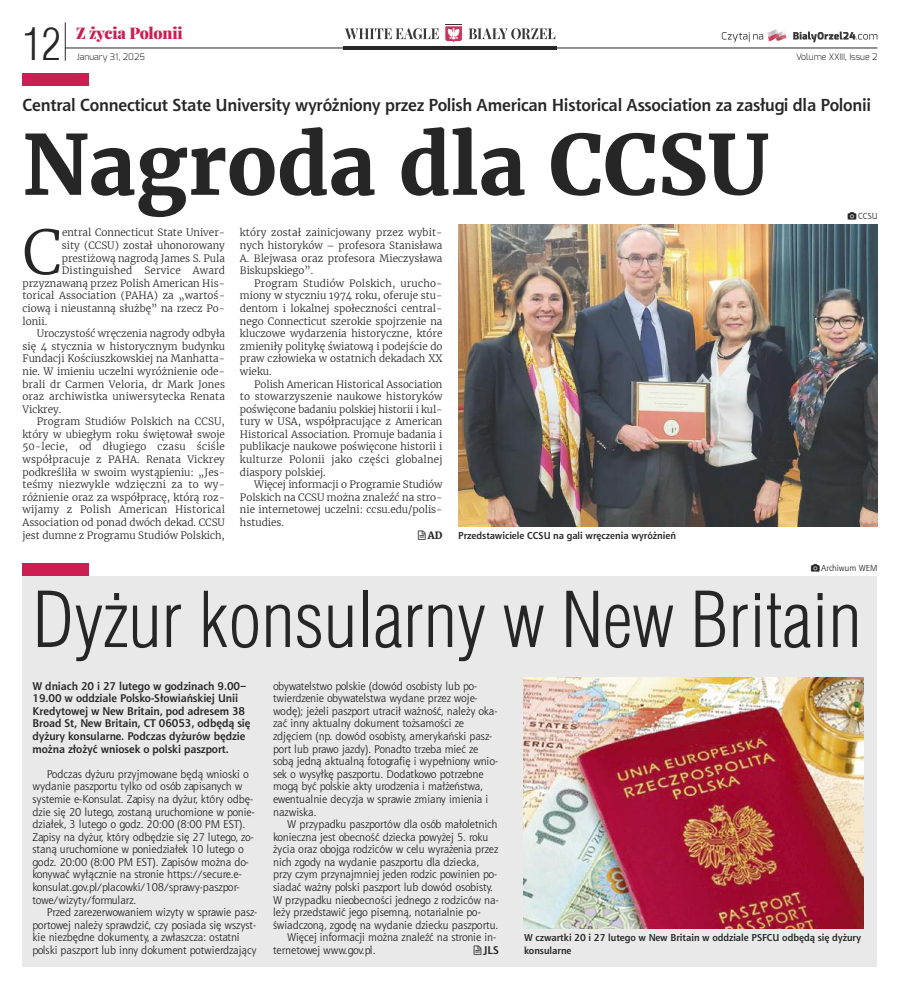
<style>
.page{position:relative;width:900px;height:990px;background:#fff}
.page>*{position:absolute;margin:0;border:0;box-sizing:border-box;transform-origin:0 0}
.t1{font:700 82.5px "Merriweather";color:#272627}
.t2{font:300 75px "Switzerland Cond";color:#272627}
.t3{font:300 60.75px "Merriweather";color:#272627}
.t4{font:300 43.62px "Switzerland Cond";color:#272627}
.t5{font:700 17.5px "Aerton EFN";letter-spacing:-.01em;color:#272627}
.t6{font:900 15.62px "Playfair Display";letter-spacing:-.015em;color:#cc1e52}
.t7{font:11.25px/12.6px "Aerton EFN";color:#272627}
.t8{font:700 11.25px/12.6px "Aerton EFN";color:#272627}
.t9{font:300 10px/12.6px "Merriweather";color:#272627;text-align:justify}
.t10{font:300 10px "Merriweather";letter-spacing:.02em;color:#272627}
.t11{font:700 10px/12.6px "Aerton EFN";color:#272627}
.t12{font:700 10px "Merriweather";color:#272627}
.t13{font:300 9px "Exo";color:#272627}
.t14{font:8.75px "Aerton EFN";color:#272627}
</style>
<div class="page">
<div style="left:22px;top:576px;width:855px;height:390px;background:#e9e9e9"></div>
<div style="left:22px;top:73px;width:67px;height:12px;background:#cc1e52"></div>
<hr style="left:343px;top:47px;width:214px;height:3px;background:#272627">
<hr style="left:65px;top:48px;width:813px;height:1px;background:#272627">
<hr style="left:65px;top:22px;width:1px;height:39px;background:#272627">
<svg style="left:722px;top:30px;width:64px;height:12px"></svg>
<svg style="left:793px;top:32px;width:84px;height:10px"></svg>
<svg style="left:345px;top:28px;width:94px;height:11px"></svg>
<svg style="left:469px;top:28px;width:86px;height:11px"></svg>
<svg style="left:445px;top:24px;width:17px;height:18px"></svg>
<img style="left:458px;top:224px;width:419px;height:302px">
<div style="left:22px;top:564px;width:67px;height:12px;background:#cc1e52"></div>
<img style="left:524px;top:677px;width:340px;height:252px">
<h3 class="t4" style="left:22px;top:19px;width:40px">12</h3>
<h3 class="t6" style="left:76px;top:25px;width:108px">Z życia Polonii</h3>
<p class="t13" style="left:77px;top:51px;width:70px">January 31, 2025</p>
<p class="t13" style="left:796px;top:51px;width:83px">Volume XXIII, Issue 2</p>
<h3 class="t5" style="left:22px;top:98px;width:850px">Central Connecticut State University wyróżniony przez Polish American Historical Association za zasługi dla Polonii</h3>
<h1 class="t1" style="left:22px;top:114px;width:748px">Nagroda dla CCSU</h1>
<p class="t14" style="left:858px;top:212px;width:21px">CCSU</p>
<h3 class="t3" style="left:22px;top:215px;width:41px">C</h3>
<p class="t9" style="left:62px;top:227px;width:165px">entral Connecticut State Univer-</p>
<p class="t9" style="left:62px;top:239px;width:165px">sity (CCSU) został uhonorowany</p>
<p class="t9" style="left:62px;top:252px;width:165px">prestiżową nagrodą James S. Pula</p>
<p class="t10" style="left:62px;top:264px;width:165px">Distinguished Service Award</p>
<p class="t9" style="left:22px;top:277px;width:204px">przyznawaną przez Polish American His-</p>
<p class="t9" style="left:22px;top:290px;width:204px">torical Association (PAHA) za „wartoś-</p>
<p class="t9" style="left:22px;top:302px;width:204px">ciową i nieustanną służbę” na rzecz Po-</p>
<p class="t9" style="left:22px;top:315px;width:26px">lonii.</p>
<p class="t9" style="left:37px;top:327px;width:190px">Uroczystość wręczenia nagrody odbyła</p>
<p class="t9" style="left:22px;top:340px;width:204px">się 4 stycznia w historycznym budynku</p>
<p class="t9" style="left:22px;top:353px;width:204px">Fundacji Kościuszkowskiej na Manhatta-</p>
<p class="t9" style="left:22px;top:365px;width:204px">nie. W imieniu uczelni wyróżnienie ode-</p>
<p class="t9" style="left:22px;top:378px;width:204px">brali dr Carmen Veloria, dr Mark Jones</p>
<p class="t9" style="left:22px;top:390px;width:204px">oraz archiwistka uniwersytecka Renata</p>
<p class="t9" style="left:22px;top:403px;width:40px">Vickrey.</p>
<p class="t9" style="left:37px;top:415px;width:190px">Program Studiów Polskich na CCSU,</p>
<p class="t9" style="left:22px;top:428px;width:204px">który w ubiegłym roku świętował swoje</p>
<p class="t10" style="left:22px;top:441px;width:204px">50-lecie, od długiego czasu ściśle</p>
<p class="t10" style="left:22px;top:453px;width:204px">współpracuje z PAHA. Renata Vickrey</p>
<p class="t9" style="left:22px;top:466px;width:204px">podkreśliła w swoim wystąpieniu: „Jes-</p>
<p class="t10" style="left:22px;top:478px;width:204px">teśmy niezwykle wdzięczni za to wy-</p>
<p class="t9" style="left:22px;top:491px;width:204px">różnienie oraz za współpracę, którą roz-</p>
<p class="t10" style="left:22px;top:504px;width:204px">wijamy z Polish American Historical</p>
<p class="t9" style="left:22px;top:516px;width:204px">Association od ponad dwóch dekad. CCSU</p>
<p class="t9" style="left:22px;top:529px;width:204px">jest dumne z Programu Studiów Polskich,</p>
<p class="t9" style="left:240px;top:227px;width:204px">który został zainicjowany przez wybit&shy;nych historyków – profesora Stanisława A. Blejwasa oraz profesora Mieczysława Biskupskiego”.</p>
<p class="t9" style="left:240px;top:277px;width:204px;text-indent:14px">Program Studiów Polskich, urucho&shy;miony w styczniu 1974 roku, oferuje stu&shy;dentom i lokalnej społeczności central&shy;nego Connecticut szerokie spojrzenie na kluczowe wydarzenia historyczne, które zmieniły politykę światową i podejście do praw człowieka w ostatnich dekadach XX wieku.</p>
<p class="t9" style="left:240px;top:378px;width:204px;text-indent:14px">Polish American Historical Association to stowarzyszenie naukowe historyków poświęcone badaniu polskiej historii i kul&shy;tury w USA, współpracujące z American Historical Association. Promuje badania i publikacje naukowe poświęcone historii i kulturze Polonii jako części globalnej diaspory polskiej.</p>
<p class="t9" style="left:240px;top:478px;width:204px;text-indent:14px">Więcej informacji o Programie Studiów Polskich na CCSU można znaleźć na stro&shy;nie internetowej uczelni: ccsu.edu/polis&shy;hstudies.</p>
<p class="t12" style="left:428px;top:529px;width:16px">aD</p>
<p class="t11" style="left:458px;top:530px;width:219px">Przedstawiciele CCSU na gali wręczenia wyróżnień</p>
<p class="t14" style="left:821px;top:565px;width:58px">Archiwum WEM</p>
<h2 class="t2" style="left:32px;top:576px;width:831px">Dyżur konsularny w New Britain</h2>
<p class="t8" style="left:32px;top:680px;width:220px">W dniach 20 i 27 lutego w godzinach 9.00– 19.00 w oddziale Polsko-Słowiańskiej Unii Kredytowej w New Britain, pod adresem 38<br>Broad St, New Britain, CT 06053, odbędą się dyżury konsularne. Podczas dyżurów będzie można złożyć wniosek o polski paszport.</p>
<p class="t7" style="left:32px;top:768px;width:224px;text-indent:14px">Podczas dyżuru przyjmowane będą wnioski o wydanie paszportu tylko od osób zapisanych w systemie e-Konsulat. Zapisy na dyżur, który odbę&shy;dzie się 20 lutego, zostaną uruchomione w ponie&shy;działek, 3 lutego o godz. 20:00 (8:00 PM EST).<br>Zapisy na dyżur, który odbędzie się 27 lutego, zo&shy;staną uruchomione w poniedziałek 10 lutego o godz. 20:00 (8:00 PM EST). Zapisów można do&shy;konywać wyłącznie na stronie https://secure.e&shy;konsulat.gov.pl/placowki/108/sprawy-paszpor&shy;towe/wizyty/formularz.</p>
<p class="t7" style="left:32px;top:907px;width:226px;text-indent:14px">Przed zarezerwowaniem wizyty w sprawie pasz&shy;portowej należy sprawdzić, czy posiada się wszyst&shy;kie niezbędne dokumenty, a zwłaszcza: ostatni polski paszport lub inny dokument potwierdzający</p>
<p class="t7" style="left:273px;top:680px;width:227px">obywatelstwo polskie (dowód osobisty lub po&shy;twierdzenie obywatelstwa wydane przez woje&shy;wodę); jeżeli paszport utracił ważność, należy oka&shy;zać inny aktualny dokument tożsamości ze zdjęciem (np. dowód osobisty, amerykański pasz&shy;port lub prawo jazdy). Ponadto trzeba mieć ze sobą jedną aktualną fotografię i wypełniony wnio&shy;sek o wysyłkę paszportu. Dodatkowo potrzebne mogą być polskie akty urodzenia i małżeństwa, ewentualnie decyzja w sprawie zmiany imienia i nazwiska.</p>
<p class="t7" style="left:287px;top:819px;width:212px">W przypadku paszportów dla osób małoletnich</p>
<p class="t7" style="left:273px;top:831px;width:217px">konieczna jest obecność dziecka powyżej 5. roku</p>
<p class="t7" style="left:273px;top:844px;width:227px">życia oraz obojga rodziców w celu wyrażenia przez</p>
<p class="t7" style="left:273px;top:857px;width:207px">nich zgody na wydanie paszportu dla dziecka,</p>
<p class="t7" style="left:273px;top:869px;width:226px">przy czym przynajmniej jeden rodzic powinien po-</p>
<p class="t7" style="left:273px;top:882px;width:221px">siadać ważny polski paszport lub dowód osobisty.</p>
<p class="t7" style="left:273px;top:894px;width:227px">W przypadku nieobecności jednego z rodziców na-</p>
<p class="t7" style="left:273px;top:907px;width:209px">leży przedstawić jego pisemną, notarialnie po-</p>
<p class="t7" style="left:273px;top:920px;width:227px">świadczoną, zgodę na wydanie dziecku paszportu.</p>
<p class="t7" style="left:287px;top:932px;width:210px">Więcej informacji można znaleźć na stronie in-</p>
<p class="t7" style="left:273px;top:945px;width:104px">ternetowej www.gov.pl.</p>
<p class="t8" style="left:483px;top:945px;width:17px">JLS</p>
<p class="t11" style="left:524px;top:932px;width:338px">W czwartki 20 i 27 lutego w New Britain w oddziale PSFCU odbędą się dyżury konsularne</p>
</div>
